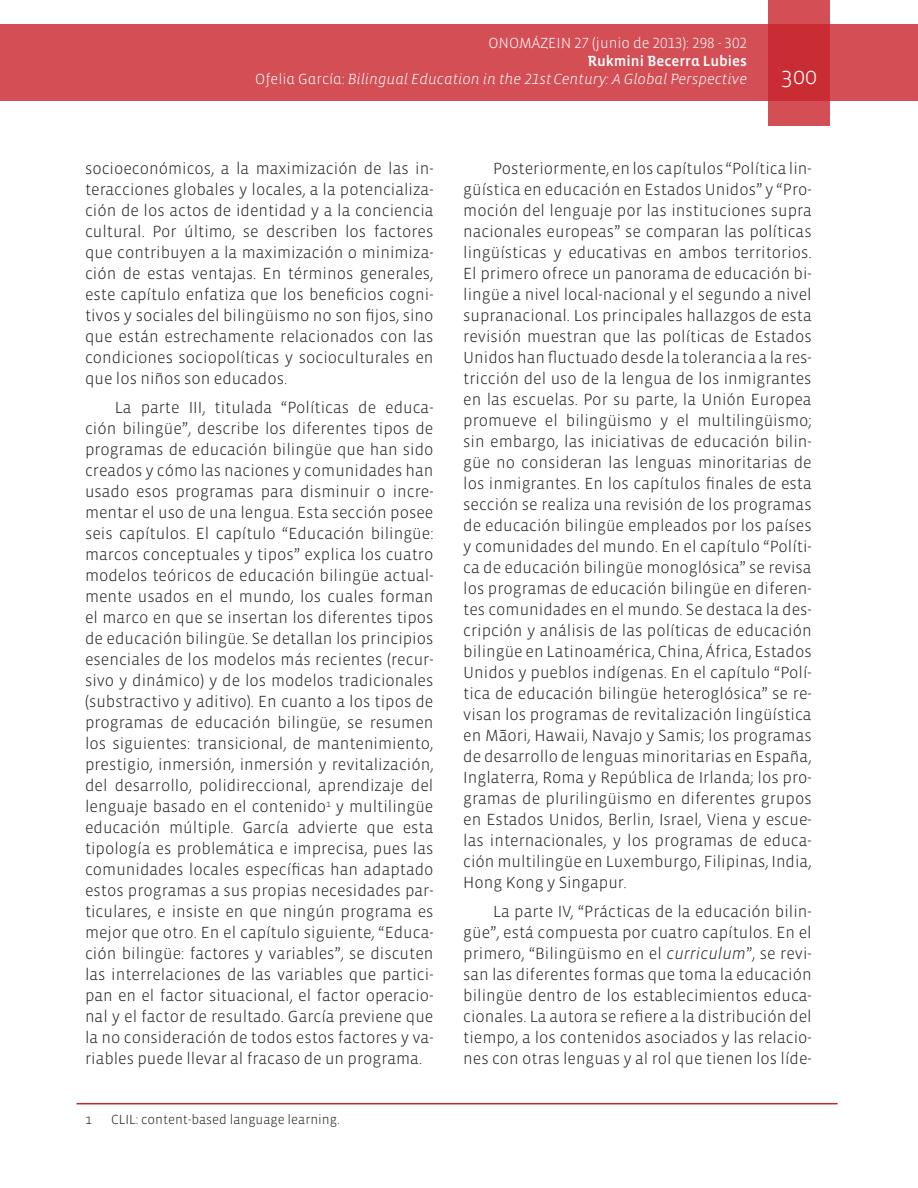
<style>
.page{position:relative;width:918px;height:1188px;background:#fff}
.page>*{position:absolute;margin:0;border:0;box-sizing:border-box;transform-origin:0 0}
.t1{font:300 24px "Vista Sans";color:#fff}
.Textos{font:300 16.5px/21px "Vista Sans";color:#231f20;text-align:justify}
.t2{font:15px "Vista Sans Alt Light Ita";color:#fff}
.t3{font:300 15px "Vista Sans Alt";color:#fff}
.t4{font:15px "Vista Sans Alt Med";color:#fff}
.Textos_figuras{font:300 13.5px "Vista Sans";color:#231f20}
.s1{font-family:"Vista Sans Alt";font-weight:300}
.s2{font-style:italic}
</style>
<div class="page">
<div style="left:0;top:25px;width:918px;height:76px;background:#d34f55"></div>
<svg style="left:768px;top:0;width:62px;height:126px;background:#cd3940"></svg>
<hr style="left:77px;top:1103px;width:761px;height:1px;background:#c8242b">
<p class="t3" style="left:488px;top:36px;width:260px">ONOMÁZEIN 27 (junio de 2013): 298 - 302</p>
<p class="t4" style="left:587px;top:54px;width:161px">Rukmini Becerra Lubies</p>
<p class="t2" style="left:255px;top:72px;width:493px"><span class="s1">Ofelia García:</span> Bilingual Education in the 21stCentury: A Global Perspective</p>
<h1 class="t1" style="left:781px;top:64px;width:37px">300</h1>
<p class="Textos" style="left:85px;top:158px;width:350px">socioeconómicos, a la maximización de las in&shy;teracciones globales y locales, a la potencializa&shy;ción de los actos de identidad y a la conciencia cultural. Por último, se describen los factores que contribuyen a la maximización o minimiza&shy;ción de estas ventajas. En términos generales, este capítulo enfatiza que los beneficios cogni&shy;tivos y sociales del bilingüismo no son fijos, sino que están estrechamente relacionados con las condiciones sociopolíticas y socioculturales en que los niños son educados.</p>
<p class="Textos" style="left:85px;top:398px;width:350px;text-indent:30px">La parte III, titulada “Políticas de educa&shy;ción bilingüe”, describe los diferentes tipos de programas de educación bilingüe que han sido creados y cómo las naciones y comunidades han usado esos programas para disminuir o incre&shy;mentar el uso de una lengua. Esta sección posee seis capítulos. El capítulo “Educación bilingüe: marcos conceptuales y tipos” explica los cuatro modelos teóricos de educación bilingüe actual&shy;mente usados en el mundo, los cuales forman el marco en que se insertan los diferentes tipos de educación bilingüe. Se detallan los principios esenciales de los modelos más recientes (recur&shy;sivo y dinámico) y de los modelos tradicionales (substractivo y aditivo). En cuanto a los tipos de programas de educación bilingüe, se resumen los siguientes: transicional, de mantenimiento, prestigio, inmersión, inmersión y revitalización, del desarrollo, polidireccional, aprendizaje del lenguaje basado en el contenido<sup>1</sup> y multilingüe educación múltiple. García advierte que esta tipología es problemática e imprecisa, pues las comunidades locales específicas han adaptado estos programas a sus propias necesidades par&shy;ticulares, e insiste en que ningún programa es mejor que otro. En el capítulo siguiente, “Educa&shy;ción bilingüe: factores y variables”, se discuten las interrelaciones de las variables que partici&shy;pan en el factor situacional, el factor operacio&shy;nal y el factor de resultado. García previene que la no consideración de todos estos factores y va&shy;riables puede llevar al fracaso de un programa.</p>
<p class="Textos_figuras" style="left:85px;top:1112px;width:8px">1</p>
<p class="Textos_figuras" style="left:111px;top:1112px;width:230px">CLIL: content-based language learning.</p>
<p class="Textos" style="left:463px;top:158px;width:350px;text-indent:30px">Posteriormente, en los capítulos “Política lin&shy;güística en educación en Estados Unidos” y “Pro&shy;moción del lenguaje por las instituciones supra nacionales europeas” se comparan las políticas lingüísticas y educativas en ambos territorios.<br>El primero ofrece un panorama de educación bi&shy;lingüe a nivel local-nacional y el segundo a nivel supranacional. Los principales hallazgos de esta revisión muestran que las políticas de Estados Unidos han fluctuado desde la tolerancia a la res&shy;tricción del uso de la lengua de los inmigrantes en las escuelas. Por su parte, la Unión Europea promueve el bilingüismo y el multilingüismo; sin embargo, las iniciativas de educación bilin&shy;güe no consideran las lenguas minoritarias de los inmigrantes. En los capítulos finales de esta sección se realiza una revisión de los programas de educación bilingüe empleados por los países y comunidades del mundo. En el capítulo “Políti&shy;ca de educación bilingüe monoglósica” se revisa los programas de educación bilingüe en diferen&shy;tes comunidades en el mundo. Se destaca la des&shy;cripción y análisis de las políticas de educación bilingüe en Latinoamérica, China, África, Estados Unidos y pueblos indígenas. En el capítulo “Polí&shy;tica de educación bilingüe heteroglósica” se re&shy;visan los programas de revitalización lingüística en Ma−ori, Hawaii, Navajo y Samis; los programas de desarrollo de lenguas minoritarias en España, Inglaterra, Roma y República de Irlanda; los pro&shy;gramas de plurilingüismo en diferentes grupos en Estados Unidos, Berlin, Israel, Viena y escue&shy;las internacionales, y los programas de educa&shy;ción multilingüe en Luxemburgo, Filipinas, India, Hong Kong y Singapur.</p>
<p class="Textos" style="left:463px;top:902px;width:350px;text-indent:30px">La parte IV, “Prácticas de la educación bilin&shy;güe”, está compuesta por cuatro capítulos. En el primero, “Bilingüismo en el <span class="s2">curriculum</span>”, se revi&shy;san las diferentes formas que toma la educación bilingüe dentro de los establecimientos educa&shy;cionales. La autora se refiere a la distribución del tiempo, a los contenidos asociados y las relacio&shy;nes con otras lenguas y al rol que tienen los líde-</p>
</div>
